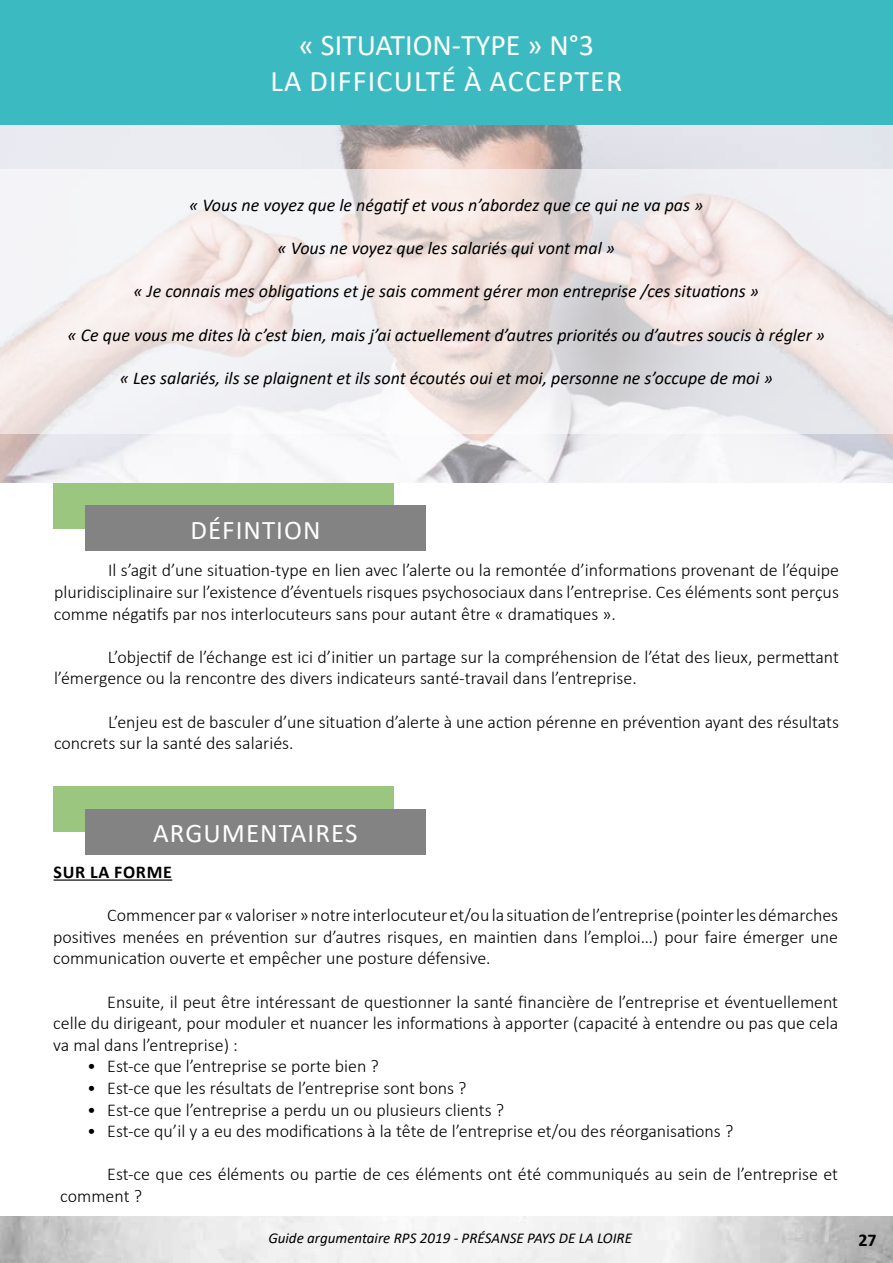
<style>
.page{position:relative;width:893px;height:1263px;background:#fff}
.page>*{position:absolute;margin:0;border:0;box-sizing:border-box;transform-origin:0 0}
.t1{font:30px/36px "Calibri";letter-spacing:.035em;color:#fff;text-align:center}
.t2{font:27px "Calibri";letter-spacing:.04em;color:#fff}
.t3{font:300 18px/21.6px "Calibri";color:#000;text-align:justify}
.t4{font:italic 18px "Calibri";color:#000}
.t5{font:700 18px "Calibri";letter-spacing:.04em;color:#000}
.t6{font:italic 15px "Calibri";color:#000}
</style>
<div class="page">
<img style="left:0;top:124px;width:893px;height:359px">
<div style="left:0;top:0;width:893px;height:124px;background:#3bbac2"></div>
<svg style="left:0;top:169px;width:893px;height:265px"></svg>
<div style="left:53px;top:483px;width:341px;height:45px;background:#9bc680"></div>
<div style="left:85px;top:506px;width:341px;height:45px;background:#848383"></div>
<div style="left:53px;top:786px;width:341px;height:46px;background:#9bc680"></div>
<div style="left:85px;top:809px;width:341px;height:45px;background:#848383"></div>
<hr style="left:54px;top:879px;width:118px;height:2px;background:#000">
<h1 class="t1" style="left:271px;top:27px;width:353px">« SITUATION-TYPE » N°3<br>LA DIFFICULTÉ À ACCEPTER</h1>
<p class="t4" style="left:189px;top:192px;width:516px">« Vous ne voyez que le négatif et vous n’abordez que ce qui ne va pas »</p>
<p class="t4" style="left:278px;top:236px;width:339px">« Vous ne voyez que les salariés qui vont mal »</p>
<p class="t4" style="left:134px;top:279px;width:627px">« Je connais mes obligations et je sais comment gérer mon entreprise /ces situations »</p>
<p class="t4" style="left:68px;top:322px;width:759px">« Ce que vous me dites là c’est bien, mais j’ai actuellement d’autres priorités ou d’autres soucis à régler »</p>
<p class="t4" style="left:120px;top:365px;width:655px">« Les salariés, ils se plaignent et ils sont écoutés oui et moi, personne ne s’occupe de moi »</p>
<h2 class="t2" style="left:190px;top:511px;width:132px">DÉFINTION</h2>
<p class="t3" style="left:54px;top:559px;width:786px;text-indent:54px">Il s’agit d’une situation-type en lien avec l’alerte ou la remontée d’informations provenant de l’équipe pluridisciplinaire sur l’existence d’éventuels risques psychosociaux dans l’entreprise. Ces éléments sont perçus comme négatifs par nos interlocuteurs sans pour autant être « dramatiques ».</p>
<p class="t3" style="left:54px;top:646px;width:786px;text-indent:54px">L’objectif de l’échange est ici d’initier un partage sur la compréhension de l’état des lieux, permettant l’émergence ou la rencontre des divers indicateurs santé-travail dans l’entreprise.</p>
<p class="t3" style="left:54px;top:710px;width:786px;text-indent:54px">L’enjeu est de basculer d’une situation d’alerte à une action pérenne en prévention ayant des résultats concrets sur la santé des salariés.</p>
<h2 class="t2" style="left:153px;top:814px;width:206px">ARGUMENTAIRES</h2>
<p class="t5" style="left:54px;top:859px;width:120px">SUR LA FORME</p>
<p class="t3" style="left:53px;top:904px;width:786px;text-indent:54px">Commencerpar « valoriser »notre interlocuteur et/oula situationde l’entreprise (pointerlesdémarches positives menées en prévention sur d’autres risques, en maintien dans l’emploi…) pour faire émerger une communication ouverte et empêcher une posture défensive.</p>
<p class="t3" style="left:53px;top:991px;width:786px;text-indent:54px">Ensuite, il peut être intéressant de questionner la santé financière de l’entreprise et éventuellement celle du dirigeant, pour moduler et nuancer les informations à apporter (capacité à entendre ou pas que cela va mal dans l’entreprise) :</p>
<p class="t3" style="left:87px;top:1055px;width:293px">• Est-ce que l’entreprise se porte bien ?</p>
<p class="t3" style="left:87px;top:1077px;width:381px">• Est-ce que les résultats de l’entreprise sont bons ?</p>
<p class="t3" style="left:87px;top:1099px;width:418px">• Est-ce que l’entreprise a perdu un ou plusieurs clients ?</p>
<p class="t3" style="left:87px;top:1120px;width:648px">• Est-ce qu’il y a eu des modifications à la tête de l’entreprise et/ou des réorganisations ?</p>
<p class="t3" style="left:60px;top:1163px;width:779px;text-indent:47px">Est-ce que ces éléments ou partie de ces éléments ont été communiqués au sein de l’entreprise et comment ?</p>
<p class="t6" style="left:268px;top:1227px;width:365px">Guide argumentaire RPS 2019 - PRÉSANSE PAYS DE LA LOIRE</p>
<p class="t5" style="left:858px;top:1227px;width:20px">27</p>
</div>
